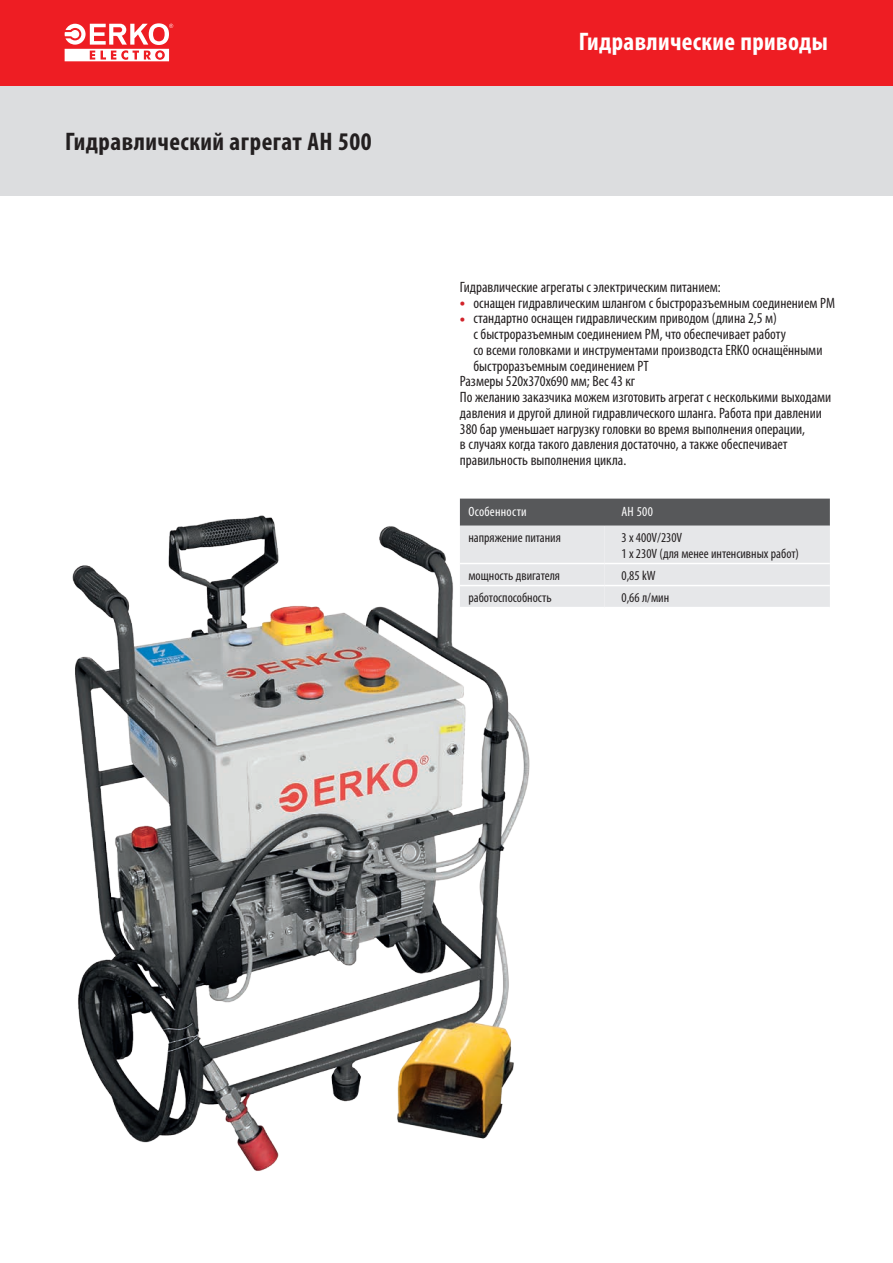
<style>
.page{position:relative;width:893px;height:1263px;background:#fff}
.page>*{position:absolute;margin:0;border:0;box-sizing:border-box;transform-origin:0 0}
._1_NAZWY_TYTULY{font:700 condensed 25.5px "Myriad Pro";letter-spacing:.02em;color:#231f20}
.ros_tyt_roz_pas_czer{font:700 condensed 25.5px "Myriad Pro";letter-spacing:.015em;color:#fff}
._01_txt_praski{font:condensed 15px/15.8px "Myriad Pro";color:#231f20}
._01_txt_praski-2{font:condensed 13.5px "Myriad Pro";color:#231f20}
.tabela_heder{font:condensed 13.5px "Myriad Pro";letter-spacing:.02em;color:#fff}
.tabela_cells_1{font:condensed 13.5px "Myriad Pro";color:#231f20}
.s1{font-size:21px;color:#d1232a}
</style>
<div class="page">
<div style="left:0;top:85px;width:893px;height:111px;background:#dcdddf"></div>
<div style="left:0;top:0;width:893px;height:85px;background:#ee1d23"></div>
<svg style="left:65px;top:23px;width:108px;height:38px"></svg>
<img style="left:72px;top:499px;width:458px;height:672px">
<svg style="left:460px;top:499px;width:370px;height:108px;background:#c2c3c5"></svg>
<hr style="left:460px;top:563px;width:144px;height:1px;background:#fff">
<hr style="left:604px;top:563px;width:226px;height:1px;background:#fff">
<hr style="left:460px;top:585px;width:144px;height:1px;background:#fff">
<hr style="left:604px;top:585px;width:226px;height:1px;background:#fff">
<hr style="left:460px;top:607px;width:144px;height:1px;background:#fff">
<p class="_1_NAZWY_TYTULY" style="left:65px;top:127px;width:308px">Гидравлический агрегат AH 500</p>
<p class="ros_tyt_roz_pas_czer" style="left:579px;top:28px;width:250px">Гидравлические приводы</p>
<p class="_01_txt_praski" style="left:460px;top:279px;width:262px">Гидравлические агрегаты с электрическим питанием:</p>
<p class="_01_txt_praski" style="left:460px;top:295px;width:377px"><span class="s1">•</span> оснащен гидравлическим шлангом с быстроразъемным соединением PM</p>
<p class="_01_txt_praski" style="left:473px;top:311px;width:351px;text-indent:-14px"><span class="s1">•</span> стандартно оснащен гидравлическим приводом (длина 2,5 м)<br>с быстроразъемным соединением PM, что обеспечивает работу<br>со всеми головками и инструментами производста ERKO оснащёнными быстроразъемным соединением PT</p>
<p class="_01_txt_praski" style="left:460px;top:374px;width:177px">Размеры 520х370х690 мм; Вес 43 кг</p>
<p class="_01_txt_praski" style="left:460px;top:390px;width:373px">По желанию заказчика можем изготовить агрегат с несколькими выходами</p>
<p class="_01_txt_praski" style="left:460px;top:405px;width:363px">давления и другой длиной гидравлического шланга. Работа при давлении 380 бар уменьшает нагрузку головки во время выполнения операции,<br>в случаях когда такого давления достаточно, а также обеспечивает правильность выполнения цикла.</p>
<p class="tabela_heder" style="left:468px;top:505px;width:60px">Особенности</p>
<p class="tabela_heder" style="left:621px;top:505px;width:33px">AH 500</p>
<p class="_01_txt_praski-2" style="left:468px;top:530px;width:94px">напряжение питания</p>
<p class="_01_txt_praski-2" style="left:621px;top:530px;width:62px">3 x 400V/230V</p>
<p class="_01_txt_praski-2" style="left:621px;top:546px;width:179px">1 x 230V (для менее интенсивных работ)</p>
<p class="_01_txt_praski-2" style="left:468px;top:568px;width:93px">мощность двигателя</p>
<p class="tabela_cells_1" style="left:621px;top:568px;width:36px">0,85 kW</p>
<p class="_01_txt_praski-2" style="left:468px;top:590px;width:85px">работоспособность</p>
<p class="_01_txt_praski-2" style="left:621px;top:590px;width:49px">0,66 л/мин</p>
</div>
